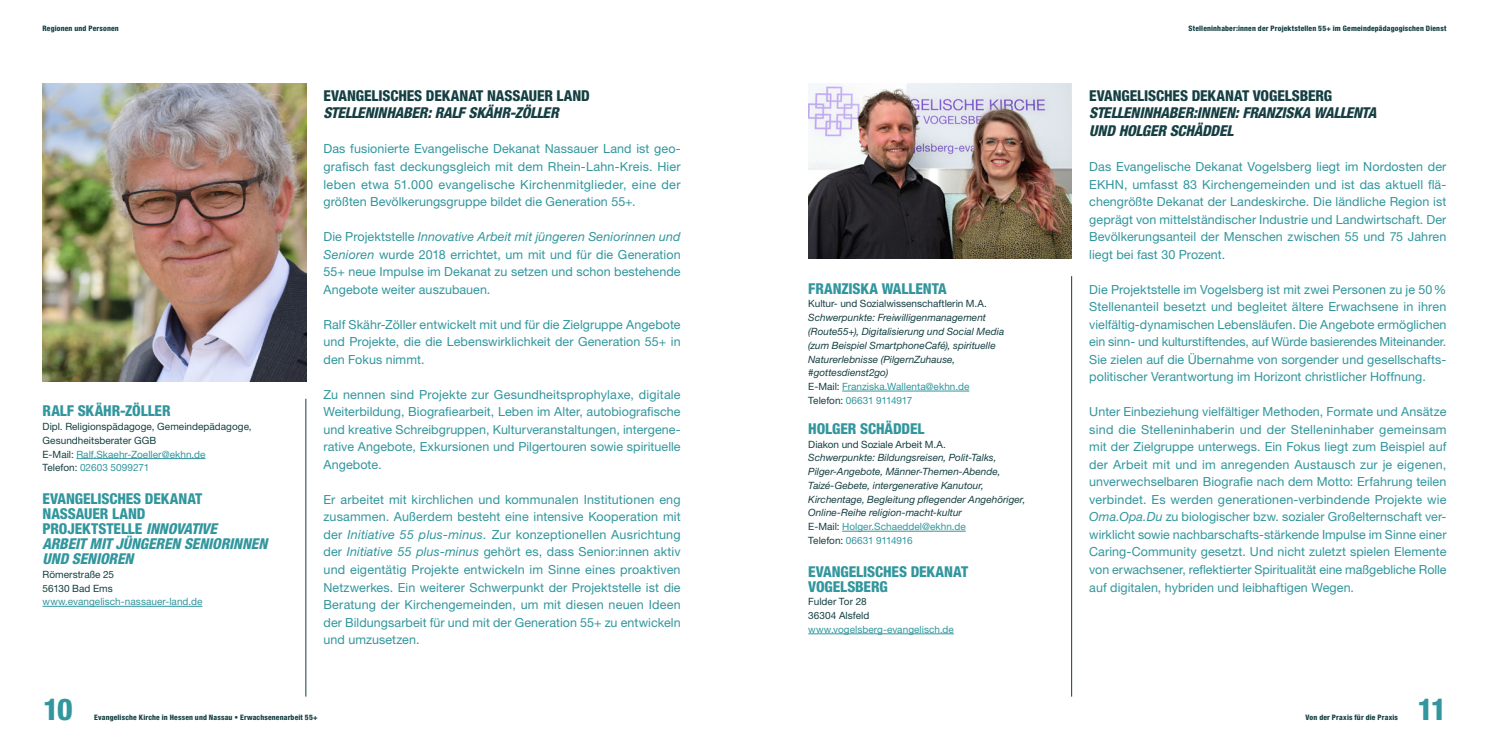
<style>
.page{position:relative;width:1489px;height:745px;background:#fff}
.page>*{position:absolute;margin:0;border:0;box-sizing:border-box;transform-origin:0 0}
.t1{font:800 condensed 30px "Helvetica Neue LT Std";color:#31969d}
.t2{font:italic 800 condensed 15px/15px "Helvetica Neue LT Std";letter-spacing:-.005em;color:#31969d}
.t3{font:italic 800 condensed 15px/17.5px "Helvetica Neue LT Std";letter-spacing:-.015em;color:#153f42}
.t4{font:800 condensed 15px/15px "Helvetica Neue LT Std";letter-spacing:-.005em;color:#31969d}
.t5{font:800 condensed 15px "Helvetica Neue LT Std";letter-spacing:-.005em;color:#153f42}
.t6{font:12.5px/17.5px "Helvetica Neue LT Std";letter-spacing:.005em;color:#31969d;text-align:justify}
.t7{font:italic 10px/13.8px "Helvetica Neue LT Std";letter-spacing:.005em;color:#153f42}
.t8{font:10px/13.8px "Helvetica Neue LT Std";color:#153f42}
.t9{font:10px "Helvetica Neue LT Std";letter-spacing:.005em;color:#31969d}
.t10{font:800 condensed 7.5px "Helvetica Neue LT Std";letter-spacing:.02em;color:#153f42}
.s1{color:#31969d}
.s2{font-style:normal}
.s3{font-style:italic}
.s4{font-style:normal;color:#31969d}
</style>
<div class="page">
<img style="left:43px;top:83px;width:263px;height:298px">
<hr style="left:76px;top:458px;width:129px;height:1px;background:#31969d">
<hr style="left:43px;top:605px;width:159px;height:1px;background:#31969d">
<hr style="left:842px;top:390px;width:127px;height:1px;background:#31969d">
<hr style="left:842px;top:530px;width:123px;height:1px;background:#31969d">
<hr style="left:808px;top:633px;width:145px;height:1px;background:#31969d">
<hr style="left:305px;top:398px;width:1px;height:298px;background:#153f42">
<hr style="left:1071px;top:276px;width:1px;height:420px;background:#153f42">
<img style="left:808px;top:83px;width:263px;height:175px">
<p class="t10" style="left:43px;top:23px;width:78px">Regionen und Personen</p>
<p class="t10" style="left:1188px;top:23px;width:259px">Stelleninhaber:innen der Projektstellen 55+ im Gemeindepädagogischen Dienst</p>
<p class="t4" style="left:43px;top:403px;width:130px">RALF SKÄHR-ZÖLLER</p>
<p class="t8" style="left:43px;top:419px;width:211px">Dipl. Religionspädagoge, Gemeindepädagoge, Gesundheitsberater GGB<br>E-Mail: <span class="s1">Ralf.Skaehr-Zoeller@ekhn.de<br></span>Telefon: <span class="s1">02603 5099271</span></p>
<p class="t2" style="left:43px;top:491px;width:226px"><span class="s2">EVANGELISCHES DEKANAT<br>NASSAUER LAND<br>PROJEKTSTELLE</span> INNOVATIVE<br>ARBEIT MIT JÜNGEREN SENIORINNEN<br>UND SENIOREN</p>
<p class="t8" style="left:43px;top:566px;width:73px">Römerstraße 25<br>56130 Bad Ems</p>
<p class="t9" style="left:43px;top:595px;width:161px">www.evangelisch-nassauer-land.de</p>
<p class="t5" style="left:323px;top:86px;width:268px">EVANGELISCHES DEKANAT NASSAUER LAND</p>
<p class="t3" style="left:323px;top:104px;width:237px">STELLENINHABER: RALF SKÄHR-ZÖLLER</p>
<p class="t6" style="left:323px;top:140px;width:358px">Das fusionierte Evangelische Dekanat Nassauer Land ist geo&shy;grafisch fast deckungsgleich mit dem Rhein-Lahn-Kreis. Hier leben etwa 51.000 evangelische Kirchenmitglieder, eine der größten Bevölkerungsgruppe bildet die Generation 55+.</p>
<p class="t6" style="left:323px;top:227px;width:358px">Die Projektstelle <span class="s3">Innovative Arbeit mit jüngeren Seniorinnen und Senioren</span> wurde 2018 errichtet, um mit und für die Generation 55+ neue Impulse im Dekanat zu setzen und schon bestehende Angebote weiter auszubauen.</p>
<p class="t6" style="left:323px;top:315px;width:358px">Ralf Skähr-Zöller entwickelt mit und für die Zielgruppe Angebote und Projekte, die die Lebenswirklichkeit der Generation 55+ in den Fokus nimmt.</p>
<p class="t6" style="left:323px;top:385px;width:358px">Zu nennen sind Projekte zur Gesundheitsprophylaxe, digitale Weiterbildung, Biografiearbeit, Leben im Alter, autobiografische und kreative Schreibgruppen, Kulturveranstaltungen, intergene&shy;rative Angebote, Exkursionen und Pilgertouren sowie spirituelle Angebote.</p>
<p class="t6" style="left:323px;top:490px;width:358px">Er arbeitet mit kirchlichen und kommunalen Institutionen eng zusammen. Außerdem besteht eine intensive Kooperation mit der <span class="s3">Initiative 55 plus-minus.</span> Zur konzeptionellen Ausrichtung der <span class="s3">Initiative 55 plus-minus</span> gehört es, dass Senior:innen aktiv und eigentätig Projekte entwickeln im Sinne eines proaktiven Netzwerkes. Ein weiterer Schwerpunkt der Projektstelle ist die Beratung der Kirchengemeinden, um mit diesen neuen Ideen der Bildungsarbeit für und mit der Generation 55+ zu entwickeln und umzusetzen.</p>
<p class="t4" style="left:808px;top:280px;width:140px">FRANZISKA WALLENTA</p>
<p class="t8" style="left:808px;top:296px;width:180px">Kultur- und Sozialwissenschaftlerin M.A.</p>
<p class="t7" style="left:808px;top:310px;width:197px">Schwerpunkte: Freiwilligenmanagement (Route55+), Digitalisierung und Social Media (zum Beispiel SmartphoneCafé), spirituelle Naturerlebnisse (PilgernZuhause, #gottesdienst2go)<br><span class="s2">E-Mail:</span> <span class="s4">Franziska.Wallenta@ekhn.de </span><span class="s2">Telefon:</span> <span class="s4">06631 9114917</span></p>
<p class="t4" style="left:808px;top:420px;width:118px">HOLGER SCHÄDDEL</p>
<p class="t8" style="left:808px;top:436px;width:139px">Diakon und Soziale Arbeit M.A.</p>
<p class="t7" style="left:808px;top:450px;width:219px">Schwerpunkte: Bildungsreisen, Polit-Talks, Pilger-Angebote, Männer-Themen-Abende, Taizé-Gebete, intergenerative Kanutour, Kirchentage, Begleitung pflegender Angehöriger, Online-Reihe religion-macht-kultur<br><span class="s2">E-Mail:</span> <span class="s4">Holger.Schaeddel@ekhn.de<br></span><span class="s2">Telefon:</span> <span class="s4">06631 9114916</span></p>
<p class="t4" style="left:808px;top:563px;width:161px">EVANGELISCHES DEKANAT<br>VOGELSBERG</p>
<p class="t8" style="left:808px;top:594px;width:63px">Fulder Tor 28<br>36304 Alsfeld</p>
<p class="t9" style="left:808px;top:623px;width:147px">www.vogelsberg-evangelisch.de</p>
<p class="t5" style="left:1089px;top:86px;width:244px">EVANGELISCHES DEKANAT VOGELSBERG</p>
<p class="t3" style="left:1089px;top:104px;width:289px">STELLENINHABER:INNEN: FRANZISKA WALLENTA<br>UND HOLGER SCHÄDDEL</p>
<p class="t6" style="left:1089px;top:157px;width:358px">Das Evangelische Dekanat Vogelsberg liegt im Nordosten der EKHN, umfasst 83 Kirchengemeinden und ist das aktuell flä&shy;chengrößte Dekanat der Landeskirche. Die ländliche Region ist geprägt von mittelständischer Industrie und Landwirtschaft. Der Bevölkerungsanteil der Menschen zwischen 55 und 75 Jahren liegt bei fast 30 Prozent.</p>
<p class="t6" style="left:1089px;top:280px;width:358px">Die Projektstelle im Vogelsberg ist mit zwei Personen zu je 50% Stellenanteil besetzt und begleitet ältere Erwachsene in ihren vielfältig-dynamischen Lebensläufen. Die Angebote ermöglichen ein sinn- und kulturstiftendes, auf Würde basierendes Miteinander.<br>Sie zielen auf die Übernahme von sorgender und gesellschafts&shy;politischer Verantwortung im Horizont christlicher Hoffnung.</p>
<p class="t6" style="left:1089px;top:402px;width:359px">Unter Einbeziehung vielfältiger Methoden, Formate und Ansätze sind die Stelleninhaberin und der Stelleninhaber gemeinsam mit der Zielgruppe unterwegs. Ein Fokus liegt zum Beispiel auf der Arbeit mit und im anregenden Austausch zur je eigenen, unverwechselbaren Biografie nach dem Motto: Erfahrung teilen verbindet. Es werden generationen-verbindende Projekte wie <span class="s3">Oma.Opa.Du</span> zu biologischer bzw. sozialer Großelternschaft ver&shy;wirklicht sowie nachbarschafts-stärkende Impulse im Sinne einer Caring-Community gesetzt. Und nicht zuletzt spielen Elemente von erwachsener, reflektierter Spiritualität eine maßgebliche Rolle auf digitalen, hybriden und leibhaftigen Wegen.</p>
<h1 class="t1" style="left:43px;top:690px;width:31px">10</h1>
<p class="t10" style="left:94px;top:712px;width:225px">Evangelische Kirche in Hessen und Nassau • Erwachsenenarbeit 55+</p>
<p class="t10" style="left:1305px;top:712px;width:94px">Von der Praxis für die Praxis</p>
<h1 class="t1" style="left:1417px;top:690px;width:30px">11</h1>
</div>
